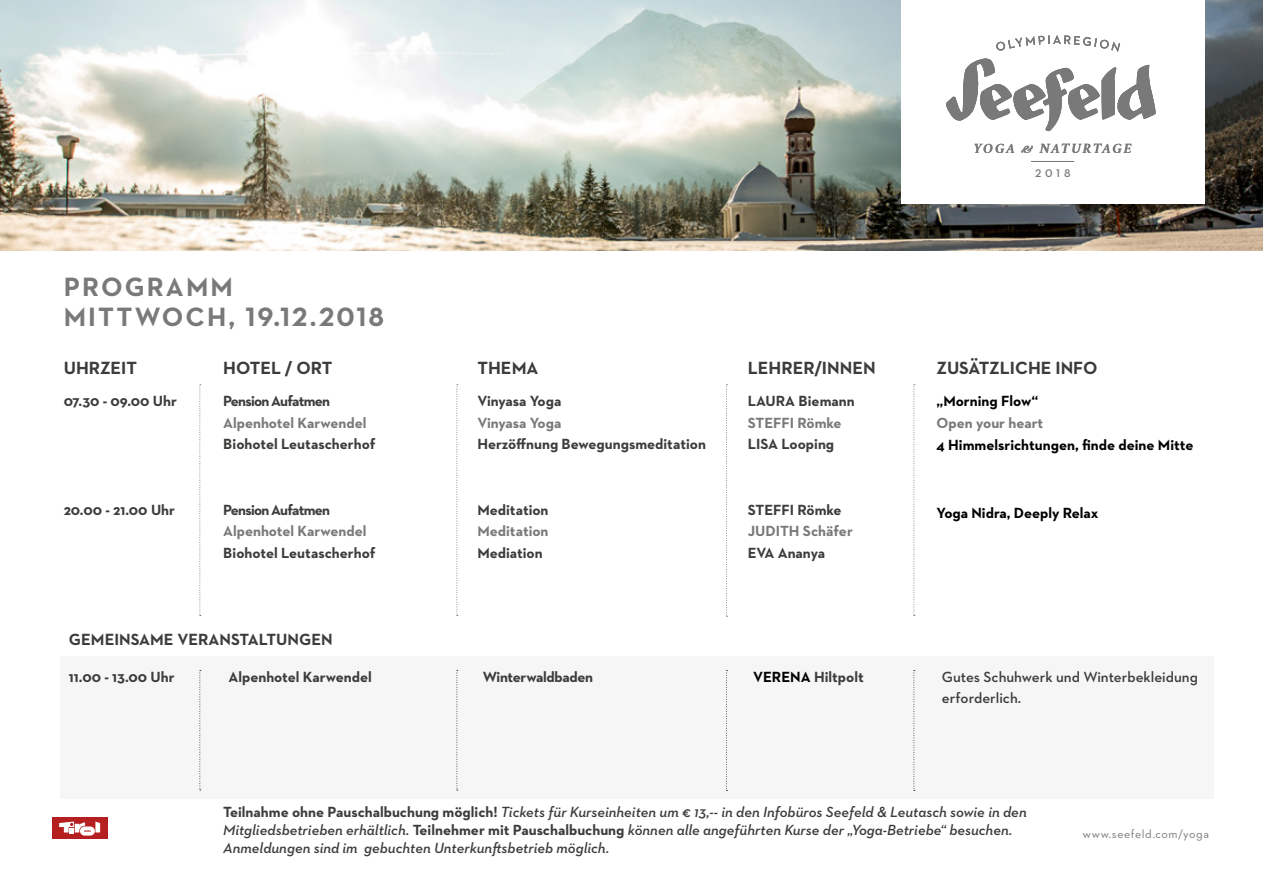
<style>
.page{position:relative;width:1263px;height:893px;background:#fff}
.page>*{position:absolute;margin:0;border:0;box-sizing:border-box;transform-origin:0 0}
.t1{font:700 27px/30px "Neutraface 2 Text";letter-spacing:.08em;color:#797979}
.t2{font:700 18px "Neutraface 2 Text";color:#3c3c3b}
.t3{font:700 16.5px "Neutraface 2 Text";color:#3c3c3b}
.t4{font:italic 600 15px/18px "Neutraface 2 Text";color:#3c3c3b}
.t5{font:700 15px "Neutraface 2 Text";color:#3c3c3b}
.t6{font:700 15px "Neutraface 2 Text";color:#797979}
.t7{font:700 15px "Neutraface 2 Text";color:#000}
.t8{font:600 15px/21px "Neutraface 2 Text";color:#3c3c3b}
.t9{font:700 15px "Neutraface 2 Text";letter-spacing:-.05em;color:#3c3c3b}
.t10{font:700 15px "Neutraface 2 Text";letter-spacing:-.02em;color:#3c3c3b}
.t11{font:italic 600 12.45px "Crimson Text";letter-spacing:.15em;color:#797979}
.t12{font:12px "Neutraface 2 Text";letter-spacing:.05em;color:#797979}
.t13{font:600 11.4px "Neutraface 2 Text";color:#797979}
.s1{color:#000}
.s2{font-weight:700;font-style:normal}
</style>
<div class="page">
<div style="left:60px;top:656px;width:1153px;height:142px;background:#f6f6f6"></div>
<svg style="left:199px;top:670px;width:2px;height:121px"></svg>
<svg style="left:456px;top:670px;width:2px;height:121px"></svg>
<svg style="left:726px;top:670px;width:1px;height:121px"></svg>
<svg style="left:913px;top:670px;width:2px;height:121px"></svg>
<svg style="left:199px;top:384px;width:2px;height:232px"></svg>
<svg style="left:456px;top:384px;width:2px;height:232px"></svg>
<svg style="left:726px;top:384px;width:1px;height:233px"></svg>
<svg style="left:913px;top:384px;width:2px;height:232px"></svg>
<div style="left:52px;top:818px;width:55px;height:21px;background:#b51f1f"></div>
<svg style="left:59px;top:821px;width:41px;height:15px"></svg>
<img style="left:0;top:0;width:1263px;height:251px">
<div style="left:901px;top:0;width:303px;height:203px;background:#fff"></div>
<hr style="left:1031px;top:161px;width:43px;height:1px;background:#797979">
<svg style="left:946px;top:58px;width:210px;height:73px"></svg>
<svg style="left:996px;top:35px;width:124px;height:17px"></svg>
<p class="t11" style="left:974px;top:141px;width:159px">YOGA &amp; NATURTAGE</p>
<h1 class="t1" style="left:64px;top:272px;width:322px">PROGRAMM<br>MITTWOCH, 19.12.2018</h1>
<p class="t2" style="left:64px;top:356px;width:75px">UHRZEIT</p>
<p class="t5" style="left:64px;top:391px;width:115px">07.30 - 09.00 Uhr</p>
<p class="t5" style="left:64px;top:500px;width:113px">20.00 - 21.00 Uhr</p>
<p class="t2" style="left:223px;top:356px;width:111px">HOTEL / ORT</p>
<p class="t9" style="left:223px;top:391px;width:108px">Pension Aufatmen</p>
<p class="t6" style="left:223px;top:413px;width:145px">Alpenhotel Karwendel</p>
<p class="t5" style="left:223px;top:435px;width:154px">Biohotel Leutascherhof</p>
<p class="t9" style="left:223px;top:500px;width:108px">Pension Aufatmen</p>
<p class="t6" style="left:223px;top:522px;width:145px">Alpenhotel Karwendel</p>
<p class="t5" style="left:223px;top:543px;width:154px">Biohotel Leutascherhof</p>
<p class="t3" style="left:69px;top:629px;width:265px">GEMEINSAME VERANSTALTUNGEN</p>
<p class="t13" style="left:1035px;top:166px;width:37px">2018</p>
<p class="t2" style="left:477px;top:356px;width:63px">THEMA</p>
<p class="t5" style="left:477px;top:391px;width:85px">Vinyasa Yoga</p>
<p class="t6" style="left:477px;top:413px;width:85px">Vinyasa Yoga</p>
<p class="t5" style="left:477px;top:435px;width:230px">Herzöffnung Bewegungsmeditation</p>
<p class="t5" style="left:477px;top:500px;width:73px">Meditation</p>
<p class="t6" style="left:477px;top:522px;width:73px">Meditation</p>
<p class="t5" style="left:477px;top:543px;width:67px">Mediation</p>
<p class="t2" style="left:748px;top:356px;width:129px">LEHRER/INNEN</p>
<p class="t5" style="left:748px;top:391px;width:108px">LAURA Biemann</p>
<p class="t6" style="left:748px;top:413px;width:95px">STEFFI Römke</p>
<p class="t5" style="left:748px;top:435px;width:88px">LISA Looping</p>
<p class="t5" style="left:748px;top:500px;width:95px">STEFFI Römke</p>
<p class="t6" style="left:748px;top:522px;width:107px">JUDITH Schäfer</p>
<p class="t5" style="left:748px;top:543px;width:79px">EVA Ananya</p>
<p class="t2" style="left:936px;top:356px;width:162px">ZUSÄTZLICHE INFO</p>
<p class="t7" style="left:936px;top:391px;width:103px">„Morning Flow“</p>
<p class="t6" style="left:936px;top:413px;width:108px">Open your heart</p>
<p class="t7" style="left:936px;top:435px;width:258px">4 Himmelsrichtungen, finde deine Mitte</p>
<p class="t7" style="left:936px;top:503px;width:163px">Yoga Nidra, Deeply Relax</p>
<p class="t5" style="left:69px;top:667px;width:107px">11.00 - 13.00 Uhr</p>
<p class="t5" style="left:229px;top:667px;width:145px">Alpenhotel Karwendel</p>
<p class="t10" style="left:483px;top:667px;width:112px">Winterwaldbaden</p>
<p class="t5" style="left:753px;top:667px;width:112px"><span class="s1">VERENA</span> Hiltpolt</p>
<p class="t8" style="left:942px;top:666px;width:258px">Gutes Schuhwerk und Winterbekleidung erforderlich.</p>
<p class="t4" style="left:223px;top:803px;width:805px"><span class="s2">Teilnahme ohne Pauschalbuchung möglich!</span> Tickets für Kurseinheiten um € 13,-- in den Infobüros Seefeld &amp; Leutasch sowie in den<br>Mitgliedsbetrieben erhältlich. <span class="s2">Teilnehmer mit Pauschalbuchung</span> können alle angeführten Kurse der „Yoga-Betriebe“ besuchen.<br>Anmeldungen sind im gebuchten Unterkunftsbetrieb möglich.</p>
<p class="t12" style="left:1083px;top:826px;width:128px">www.seefeld.com/yoga</p>
</div>
